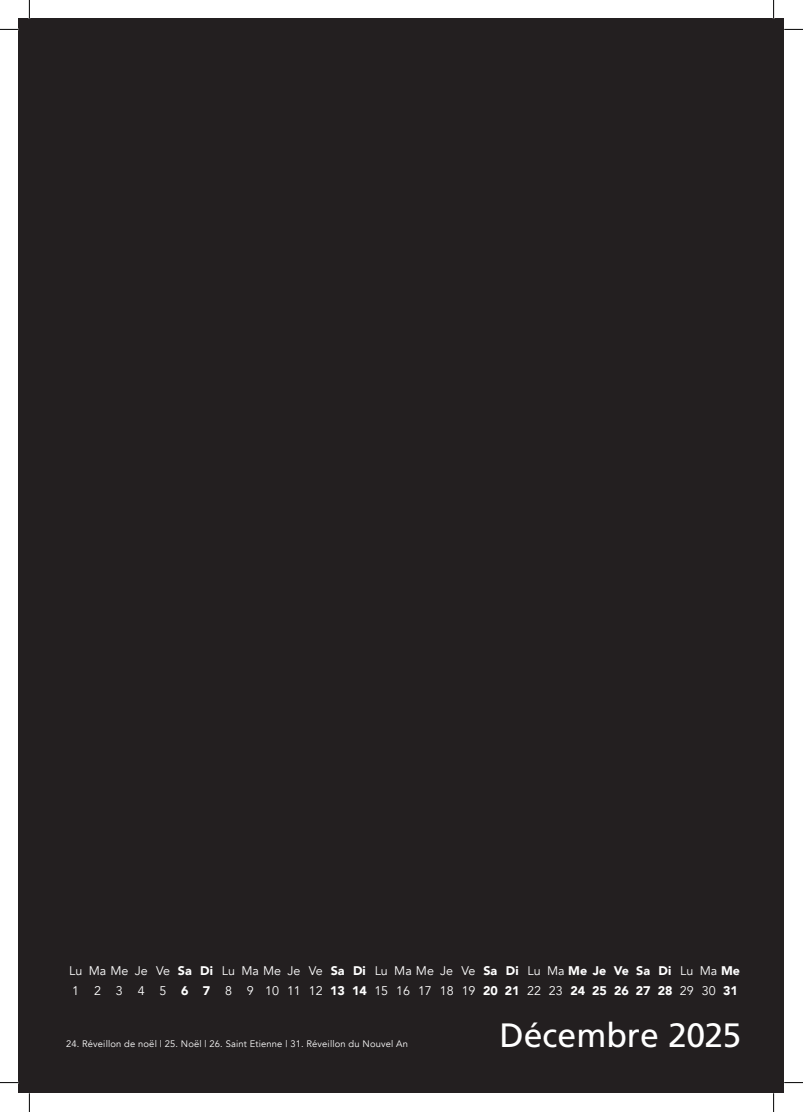
<style>
.page{position:relative;width:803px;height:1112px;background:#fff}
.page>*{position:absolute;margin:0;border:0;box-sizing:border-box;transform-origin:0 0}
.t1{font:33.75px "Frutiger LT Std";color:#fff}
.t2{font:12.5px/19.6px "Avenir";color:#fff}
.t3{font:9.38px "Avenir";letter-spacing:.015em;color:#fff}
.s1{font-weight:900}
</style>
<div class="page">
<div style="left:19px;top:19px;width:765px;height:1073px;background:#231f20"></div>
<svg style="left:0;top:29px;width:19px;height:1px"></svg>
<svg style="left:784px;top:29px;width:19px;height:1px"></svg>
<svg style="left:0;top:1081px;width:19px;height:2px"></svg>
<svg style="left:784px;top:1082px;width:19px;height:1px"></svg>
<svg style="left:29px;top:0;width:1px;height:19px"></svg>
<svg style="left:29px;top:1092px;width:1px;height:19px"></svg>
<svg style="left:773px;top:0;width:1px;height:19px"></svg>
<svg style="left:773px;top:1092px;width:1px;height:19px"></svg>
<p class="t2" style="left:69px;top:961px;width:672px">Lu Ma Me Je Ve <span class="s1">Sa Di</span> Lu Ma Me Je Ve <span class="s1">Sa Di</span> Lu Ma Me Je Ve <span class="s1">Sa Di</span> Lu Ma <span class="s1">Me Je Ve Sa Di</span> Lu Ma <span class="s1">Me<br></span>1 2 3 4 5 <span class="s1">6 7</span> 8 9 101112<span class="s1">1314</span>1516171819<span class="s1">2021</span>2223<span class="s1">2425262728</span>2930<span class="s1">31</span></p>
<h1 class="t1" style="left:499px;top:1015px;width:243px">Décembre 2025</h1>
<p class="t3" style="left:66px;top:1037px;width:343px">24. Réveillon de noël | 25. Noël | 26. Saint Etienne | 31. Réveillon du Nouvel An</p>
</div>
